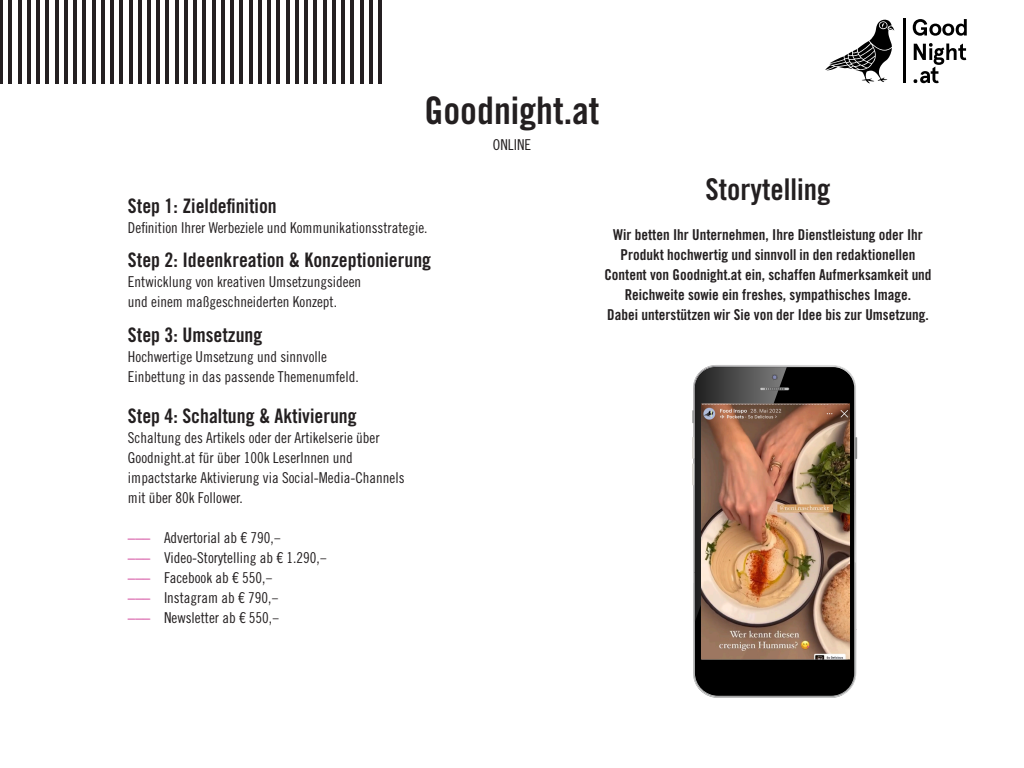
<style>
.page{position:relative;width:1024px;height:768px;background:#fff}
.page>*{position:absolute;margin:0;border:0;box-sizing:border-box;transform-origin:0 0}
.CATEGORY{font:38px "Trade Gothic LT Std Bd Cn 20";color:#231f20}
.PAGE_TITLE{font:30px "Trade Gothic LT Std Bd Cn 20";color:#231f20}
.TEXT_SUBTITLE{font:20px "Trade Gothic LT Std Bd Cn 20";color:#231f20}
.TEXT{font:15px "Trade Gothic LT Std Cn 18";color:#231f20}
.INTRO_TEXT{font:15px/20px "Trade Gothic LT Std Bd Cn 20";color:#231f20;text-align:center}
.CATEGORY_SUBTITLE{font:15px "Trade Gothic LT Std Cn 18";color:#231f20}
.s1{color:#c61781}
.s2{font-family:"Minion Pro";font-weight:500;font-size:14px}
</style>
<div class="page">
<hr style="left:129px;top:0;width:3px;height:83px;background:#241f21">
<hr style="left:55px;top:0;width:3px;height:83px;background:#241f21">
<hr style="left:18px;top:0;width:3px;height:83px;background:#241f21">
<hr style="left:92px;top:0;width:3px;height:83px;background:#241f21">
<hr style="left:0;top:0;width:3px;height:83px;background:#241f21">
<hr style="left:73px;top:0;width:4px;height:83px;background:#241f21">
<hr style="left:36px;top:0;width:4px;height:83px;background:#241f21">
<hr style="left:110px;top:0;width:4px;height:83px;background:#241f21">
<hr style="left:64px;top:0;width:4px;height:83px;background:#241f21">
<hr style="left:27px;top:0;width:4px;height:83px;background:#241f21">
<hr style="left:101px;top:0;width:4px;height:83px;background:#241f21">
<hr style="left:9px;top:0;width:3px;height:83px;background:#241f21">
<hr style="left:83px;top:0;width:3px;height:83px;background:#241f21">
<hr style="left:46px;top:0;width:3px;height:83px;background:#241f21">
<hr style="left:120px;top:0;width:3px;height:83px;background:#241f21">
<hr style="left:221px;top:0;width:4px;height:83px;background:#241f21">
<hr style="left:369px;top:0;width:4px;height:83px;background:#241f21">
<hr style="left:295px;top:0;width:4px;height:83px;background:#241f21">
<hr style="left:147px;top:0;width:4px;height:83px;background:#241f21">
<hr style="left:258px;top:0;width:4px;height:83px;background:#241f21">
<hr style="left:332px;top:0;width:4px;height:83px;background:#241f21">
<hr style="left:184px;top:0;width:4px;height:83px;background:#241f21">
<hr style="left:240px;top:0;width:3px;height:83px;background:#241f21">
<hr style="left:314px;top:0;width:3px;height:83px;background:#241f21">
<hr style="left:166px;top:0;width:3px;height:83px;background:#241f21">
<hr style="left:277px;top:0;width:3px;height:83px;background:#241f21">
<hr style="left:351px;top:0;width:3px;height:83px;background:#241f21">
<hr style="left:203px;top:0;width:3px;height:83px;background:#241f21">
<hr style="left:230px;top:0;width:4px;height:83px;background:#241f21">
<hr style="left:378px;top:0;width:4px;height:83px;background:#241f21">
<hr style="left:304px;top:0;width:4px;height:83px;background:#241f21">
<hr style="left:157px;top:0;width:3px;height:83px;background:#241f21">
<hr style="left:267px;top:0;width:4px;height:83px;background:#241f21">
<hr style="left:341px;top:0;width:4px;height:83px;background:#241f21">
<hr style="left:194px;top:0;width:3px;height:83px;background:#241f21">
<hr style="left:249px;top:0;width:3px;height:83px;background:#241f21">
<hr style="left:323px;top:0;width:3px;height:83px;background:#241f21">
<hr style="left:175px;top:0;width:3px;height:83px;background:#241f21">
<hr style="left:286px;top:0;width:3px;height:83px;background:#241f21">
<hr style="left:138px;top:0;width:3px;height:83px;background:#241f21">
<hr style="left:360px;top:0;width:3px;height:83px;background:#241f21">
<hr style="left:212px;top:0;width:3px;height:83px;background:#241f21">
<svg style="left:825px;top:20px;width:69px;height:64px"></svg>
<svg style="left:913px;top:19px;width:54px;height:17px"></svg>
<svg style="left:913px;top:43px;width:53px;height:40px"></svg>
<hr style="left:903px;top:19px;width:2px;height:64px;background:#000">
<img style="left:695px;top:367px;width:159px;height:329px">
<hr style="left:702px;top:403px;width:146px;height:1px;background:#fff">
<hr style="left:702px;top:659px;width:146px;height:1px;background:#fff">
<svg style="left:855px;top:437px;width:2px;height:22px"></svg>
<svg style="left:692px;top:437px;width:2px;height:48px"></svg>
<svg style="left:692px;top:410px;width:2px;height:13px"></svg>
<img style="left:695px;top:367px;width:92px;height:254px">
<img style="left:702px;top:403px;width:72px;height:1px">
<svg style="left:760px;top:367px;width:29px;height:23px"></svg>
<p class="CATEGORY" style="left:424px;top:87px;width:177px">Goodnight.at</p>
<p class="CATEGORY_SUBTITLE" style="left:493px;top:136px;width:40px">ONLINE</p>
<p class="TEXT_SUBTITLE" style="left:128px;top:194px;width:150px">Step 1: Zieldefinition</p>
<p class="TEXT" style="left:128px;top:219px;width:301px">Definition Ihrer Werbeziele und Kommunikationsstrategie.</p>
<p class="TEXT_SUBTITLE" style="left:128px;top:248px;width:305px">Step 2: Ideenkreation &amp; Konzeptionierung</p>
<p class="TEXT" style="left:128px;top:273px;width:235px">Entwicklung von kreativen Umsetzungsideen</p>
<p class="TEXT" style="left:128px;top:293px;width:211px">und einem maßgeschneiderten Konzept.</p>
<p class="TEXT_SUBTITLE" style="left:128px;top:322px;width:136px">Step 3: Umsetzung</p>
<p class="TEXT" style="left:128px;top:347px;width:201px">Hochwertige Umsetzung und sinnvolle</p>
<p class="TEXT" style="left:128px;top:367px;width:232px">Einbettung in das passende Themenumfeld.</p>
<p class="TEXT_SUBTITLE" style="left:128px;top:403px;width:230px">Step 4: Schaltung &amp; Aktivierung</p>
<p class="TEXT" style="left:128px;top:428px;width:253px">Schaltung des Artikels oder der Artikelserie über</p>
<p class="TEXT" style="left:128px;top:448px;width:226px">Goodnight.at für über 100k LeserInnen und</p>
<p class="TEXT" style="left:128px;top:468px;width:278px">impactstarke Aktivierung via Social-Media-Channels</p>
<p class="TEXT" style="left:128px;top:488px;width:116px">mit über 80k Follower.</p>
<p class="TEXT" style="left:128px;top:528px;width:155px"><span class="s1">–––</span> Advertorial ab € 790,<span class="s2">–</span></p>
<p class="TEXT" style="left:128px;top:548px;width:200px"><span class="s1">–––</span> Video-Storytelling ab € 1.290,<span class="s2">–</span></p>
<p class="TEXT" style="left:128px;top:568px;width:146px"><span class="s1">–––</span> Facebook ab € 550,<span class="s2">–</span></p>
<p class="TEXT" style="left:128px;top:588px;width:152px"><span class="s1">–––</span> Instagram ab € 790,<span class="s2">–</span></p>
<p class="TEXT" style="left:128px;top:608px;width:153px"><span class="s1">–––</span> Newsletter ab € 550,<span class="s2">–</span></p>
<p class="PAGE_TITLE" style="left:706px;top:171px;width:126px">Storytelling</p>
<p class="INTRO_TEXT" style="left:613px;top:224px;width:311px">Wir betten Ihr Unternehmen, Ihre Dienstleistung oder Ihr<br>Produkt hochwertig und sinnvoll in den redaktionellen</p>
<p class="INTRO_TEXT" style="left:604px;top:264px;width:329px">Content von Goodnight.at ein, schaffen Aufmerksamkeit und<br>Reichweite sowie ein freshes, sympathisches Image.</p>
<p class="INTRO_TEXT" style="left:607px;top:304px;width:323px">Dabei unterstützen wir Sie von der Idee bis zur Umsetzung.</p>
</div>
